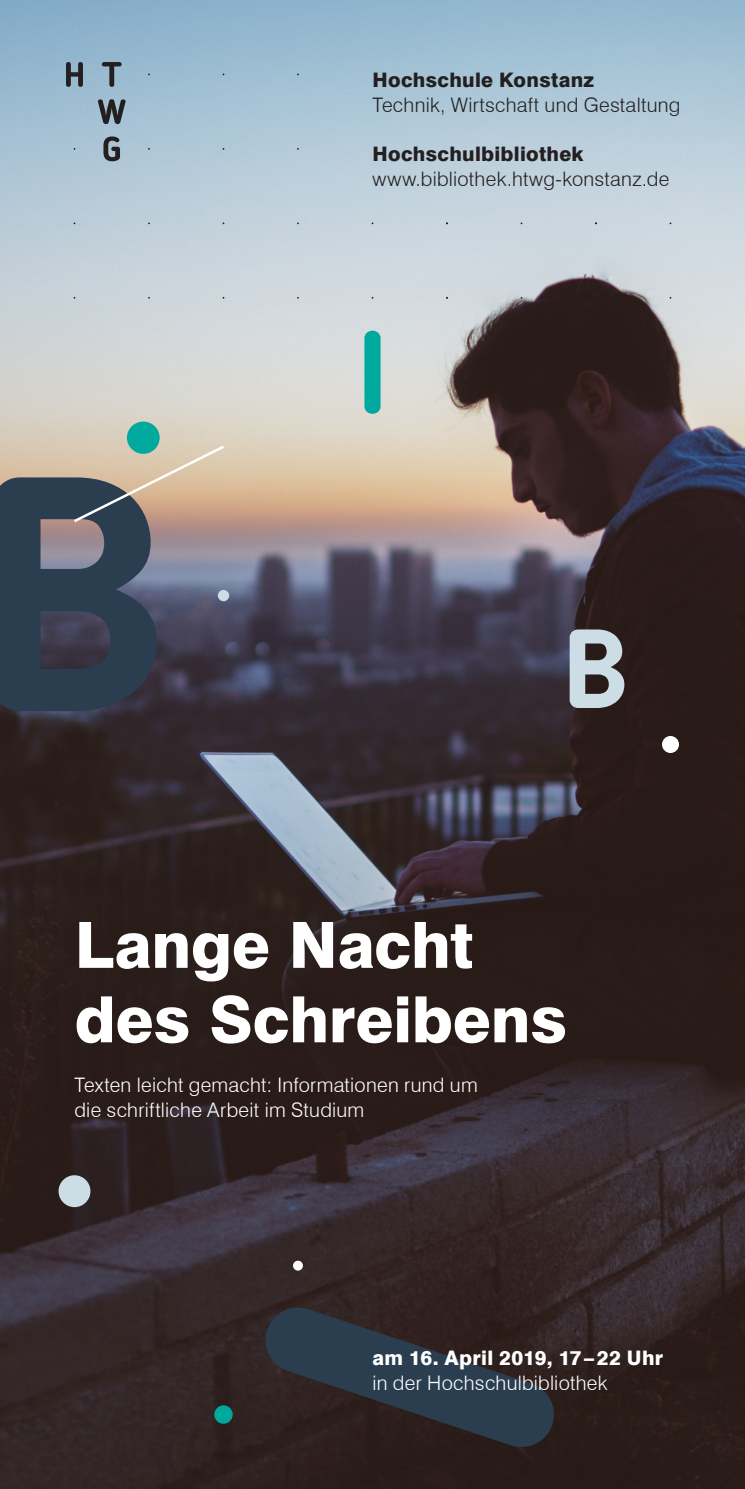
<style>
.page{position:relative;width:745px;height:1489px;background:#fff}
.page>*{position:absolute;margin:0;border:0;box-sizing:border-box;transform-origin:0 0}
.Head_fett{font:800 63.75px "Swiss 721 BT";letter-spacing:-.005em;color:#fff}
.Copy_light{font:300 20px "Swiss 721 BT";letter-spacing:.015em;color:#fff}
.Copy_light-2{font:300 20px "Swiss 721 BT";letter-spacing:.015em;color:#231f20}
.Copy_fett{font:800 20px "Swiss 721 BT";letter-spacing:.015em;color:#231f20}
.Copy_fett-2{font:800 20px "Swiss 721 BT";letter-spacing:.015em;color:#fff}
</style>
<div class="page">
<img style="left:0;top:0;width:744px;height:1488px">
<svg style="left:215px;top:1257px;width:388px;height:231px;background:#2e2629"></svg>
<div style="left:661px;top:736px;width:17px;height:17px;background:#fff;border-radius:50%"></div>
<div style="left:58px;top:1175px;width:32px;height:31px;background:#cddde6;border-radius:50%"></div>
<svg style="left:0;top:443px;width:227px;height:268px;background:#62636c"></svg>
<div style="left:127px;top:421px;width:32px;height:33px;background:#00a99d;border-radius:50%"></div>
<svg style="left:364px;top:330px;width:16px;height:84px"></svg>
<svg style="left:569px;top:629px;width:55px;height:79px;background:#9da5aa"></svg>
<div style="left:218px;top:590px;width:11px;height:11px;background:#cddde6;border-radius:50%"></div>
<svg style="left:66px;top:62px;width:17px;height:25px"></svg>
<svg style="left:103px;top:136px;width:17px;height:25px"></svg>
<svg style="left:98px;top:99px;width:27px;height:25px"></svg>
<svg style="left:102px;top:62px;width:20px;height:25px"></svg>
<div style="left:293px;top:1260px;width:10px;height:10px;background:#fff;border-radius:50%"></div>
<div style="left:214px;top:1405px;width:18px;height:18px;background:#00a99d;border-radius:50%"></div>
<p class="Copy_fett" style="left:372px;top:68px;width:223px">Hochschule Konstanz</p>
<p class="Copy_light-2" style="left:372px;top:92px;width:309px">Technik, Wirtschaft und Gestaltung</p>
<p class="Copy_fett" style="left:372px;top:142px;width:213px">Hochschulbibliothek</p>
<p class="Copy_light-2" style="left:372px;top:167px;width:298px">www.bibliothek.htwg-konstanz.de</p>
<p class="Head_fett" style="left:74px;top:906px;width:400px">Lange Nacht</p>
<p class="Head_fett" style="left:74px;top:980px;width:494px">des Schreibens</p>
<p class="Copy_light" style="left:74px;top:1072px;width:404px">Texten leicht gemacht: Informationen rund um</p>
<p class="Copy_light" style="left:74px;top:1097px;width:291px">die schriftliche Arbeit im Studium</p>
<p class="Copy_fett-2" style="left:372px;top:1345px;width:292px">am 16. April 2019, 17–22 Uhr</p>
<p class="Copy_light" style="left:372px;top:1370px;width:236px">in der Hochschulbibliothek</p>
</div>
